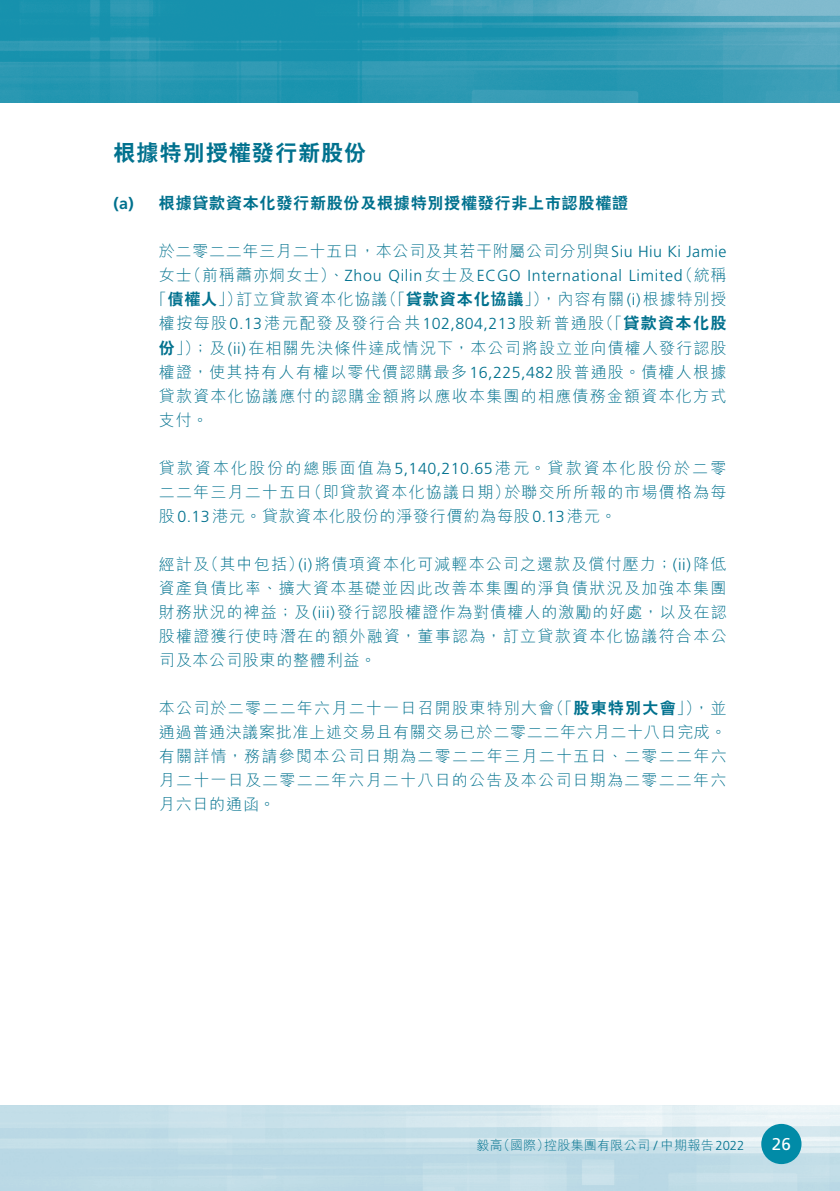
<style>
.page{position:relative;width:840px;height:1191px;background:#fff}
.page>*{position:absolute;margin:0;border:0;box-sizing:border-box;transform-origin:0 0}
._01_H1{font:800 22px "C Hei 2 HK";letter-spacing:.05em;color:#00718e}
.t1{font:17px "Frutiger LT Std";color:#fff}
._00_txt{font:300 16px/24px "M Hei HK";letter-spacing:.075em;color:#00718e}
._00_txt-2{font:300 16px/24px "M Hei HK";letter-spacing:.13em;color:#00718e;text-align:right}
._00_txt-3{font:300 16px "Frutiger LT Std";letter-spacing:.04em;color:#00718e}
._00_txt-4{font:300 16px/24px "M Hei HK";letter-spacing:.045em;color:#00718e;text-align:right}
._00_txt-5{font:300 16px/24px "M Hei HK";letter-spacing:.05em;color:#00718e}
._02_H2{font:800 16px "C Hei 2 HK";letter-spacing:.05em;color:#00718e}
._00_txt-6{font:300 16px "M Hei HK";letter-spacing:.055em;color:#00718e}
._00_txt-7{font:800 16px "C Hei 2 HK";letter-spacing:.075em;color:#00718e}
._00_txt-8{font:800 16px "C Hei 2 HK";letter-spacing:.055em;color:#00718e}
._02_H2-2{font:700 16px "Frutiger LT Std";color:#00718e}
.t2{font:300 13px "M Hei HK";letter-spacing:.02em;color:#00718e}
.s1{font-family:"Frutiger LT Std"}
.s2{font-family:"M Hei HK"}
.s3{font-family:"C Hei 2 HK";font-weight:800}
.s4{font-family:"M Hei HK";font-weight:300}
</style>
<div class="page">
<img style="left:0;top:1105px;width:839px;height:86px">
<img style="left:0;top:0;width:839px;height:102px">
<div style="left:760px;top:1123px;width:41px;height:41px;background:#018ba7;border-radius:50%"></div>
<p class="_01_H1" style="left:113px;top:142px;width:254px">根據特別授權發行新股份</p>
<p class="_02_H2" style="left:159px;top:195px;width:470px">根據貸款資本化發行新股份及根據特別授權發行非上市認股權證</p>
<p class="_02_H2-2" style="left:113px;top:194px;width:22px">)a(</p>
<p class="_00_txt-4" style="left:159px;top:239px;width:569px">於二零二二年三月二十五日，本公司及其若干附屬公司分別與<span class="s1">Siu Hiu Ki Jamie</span>（統稱</p>
<p class="_00_txt-3" style="left:185px;top:267px;width:498px"><span class="s2">（前稱蕭亦烔女士）、</span>Zhou Qilin<span class="s2">女士及</span>ECGO International Limited</p>
<p class="_00_txt" style="left:159px;top:263px;width:34px">女士</p>
<p class="_00_txt-6" style="left:236px;top:291px;width:153px">訂立貸款資本化協議</p>
<p class="_00_txt" style="left:151px;top:287px;width:93px">「<span class="s3">債權人</span>」）</p>
<p class="_00_txt-8" style="left:381px;top:291px;width:169px"><span class="s4">（「</span>貸款資本化協議<span class="s4">」）</span></p>
<p class="_00_txt-6" style="left:540px;top:291px;width:187px">，內容有關 <span class="s1">)i(</span> 根據特別授</p>
<p class="_00_txt-7" style="left:597px;top:315px;width:130px"><span class="s4">（「</span>貸款資本化股</p>
<p class="_00_txt" style="left:159px;top:311px;width:569px">權按每股<span class="s1">0.13</span>港元配發及發行合共<span class="s1">102,804,213</span>股新普通股<br><span class="s3">份</span>」）；及 <span class="s1">)i i(</span> 在相關先決條件達成情況下，本公司將設立並向債權人發行認股權證，使其持有人有權以零代價認購最多<span class="s1">16,225,482</span>股普通股。債權人根據貸款資本化協議應付的認購金額將以應收本集團的相應債務金額資本化方式支付。</p>
<p class="_00_txt-2" style="left:159px;top:455px;width:568px">貸款資本化股份的總賬面值為<span class="s1">5,140,210.65</span>港元。貸款資本化股份於二零於聯交所所報的市場價格為每</p>
<p class="_00_txt" style="left:306px;top:479px;width:206px">（即貸款資本化協議日期）</p>
<p class="_00_txt-5" style="left:159px;top:479px;width:459px">二二年三月二十五日<br>股<span class="s1">0.13</span>港元。貸款資本化股份的淨發行價約為每股<span class="s1">0.13</span>港元。</p>
<p class="_00_txt" style="left:203px;top:551px;width:525px">（其中包括）<span class="s1">( )i</span> 將債項資本化可減輕本公司之還款及償付壓力；<span class="s1">( )i i</span> 降低</p>
<p class="_00_txt" style="left:159px;top:551px;width:569px">經計及<br>資產負債比率、擴大資本基礎並因此改善本集團的淨負債狀況及加強本集團財務狀況的裨益；及<span class="s1">(iii)</span>發行認股權證作為對債權人的激勵的好處，以及在認股權證獲行使時潛在的額外融資，董事認為，訂立貸款資本化協議符合本公司及本公司股東的整體利益。</p>
<p class="_00_txt" style="left:693px;top:695px;width:34px">，並</p>
<p class="_00_txt-7" style="left:548px;top:699px;width:154px"><span class="s4">（「</span>股東特別大會<span class="s4">」）</span></p>
<p class="_00_txt" style="left:159px;top:695px;width:569px">本公司於二零二二年六月二十一日召開股東特別大會<br>通過普通決議案批准上述交易且有關交易已於二零二二年六月二十八日完成。有關詳情，務請參閱本公司日期為二零二二年三月二十五日、二零二二年六月二十一日及二零二二年六月二十八日的公告及本公司日期為二零二二年六月六日的通函。</p>
<p class="t2" style="left:476px;top:1138px;width:28px">毅高</p>
<p class="t2" style="left:497px;top:1138px;width:54px">（國際）</p>
<p class="t2" style="left:544px;top:1138px;width:201px">控股集團有限公司 <span class="s1">/</span> 中期報告<span class="s1">2022</span></p>
<p class="t1" style="left:771px;top:1134px;width:20px">26</p>
</div>
